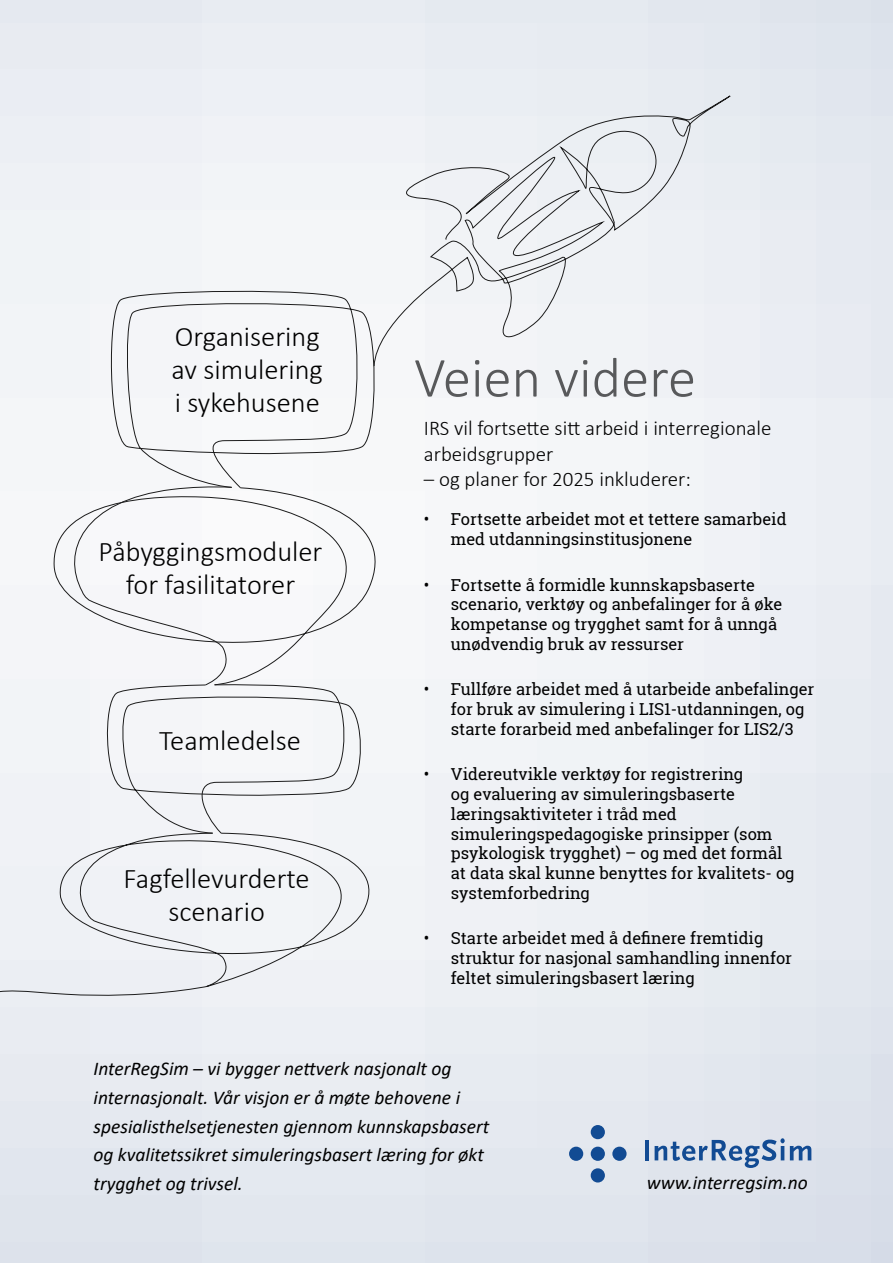
<style>
.page{position:relative;width:893px;height:1263px;background:#ebeef3}
.page>*{position:absolute;margin:0;border:0;box-sizing:border-box;transform-origin:0 0}
.tittel{font:300 56.85px "Calibri";color:#58595b}
.brødtekst{font:300 28.5px/33px "Calibri";color:#000;text-align:center}
.brødtekst-2{font:300 21px/25.2px "Calibri";color:#000}
.brødtekst-3{font:italic 19.5px/28.5px "Calibri";color:#000}
.t1{font:16.5px/19.8px "Roboto Slab";color:#000}
</style>
<div class="page">
<svg style="left:378px;top:96px;width:352px;height:270px"></svg>
<svg style="left:645px;top:1140px;width:3px;height:20px"></svg>
<svg style="left:655px;top:1138px;width:156px;height:30px"></svg>
<div style="left:591px;top:1125px;width:14px;height:14px;background:#124b93;border-radius:50%"></div>
<div style="left:591px;top:1147px;width:14px;height:14px;background:#124b93;border-radius:50%"></div>
<div style="left:569px;top:1147px;width:14px;height:14px;background:#124b93;border-radius:50%"></div>
<div style="left:612px;top:1147px;width:15px;height:14px;background:#124b93;border-radius:50%"></div>
<div style="left:591px;top:1168px;width:14px;height:14px;background:#124b93;border-radius:50%"></div>
<div style="left:107px;top:290px;width:271px;height:198px;background:#f6f7f9"></div>
<div style="left:51px;top:488px;width:346px;height:191px;background:#f6f7f9"></div>
<div style="left:61px;top:486px;width:303px;height:347px;background:#f6f7f9"></div>
<svg style="left:59px;top:833px;width:311px;height:154px"></svg>
<svg style="left:0;top:986px;width:206px;height:10px"></svg>
<p class="brødtekst" style="left:172px;top:319px;width:153px;text-align:justify">Organisering av simulering i sykehusene</p>
<p class="brødtekst" style="left:99px;top:535px;width:225px">Påbyggingsmoduler for fasilitatorer</p>
<p class="brødtekst" style="left:159px;top:724px;width:143px">Teamledelse</p>
<p class="brødtekst" style="left:124px;top:861px;width:188px">Fagfellevurderte scenario</p>
<p class="tittel" style="left:414px;top:342px;width:283px">Veien videre</p>
<p class="brødtekst-2" style="left:424px;top:416px;width:349px">IRS vil fortsette sitt arbeid i interregionale arbeidsgrupper</p>
<p class="brødtekst-2" style="left:424px;top:466px;width:269px">– og planer for 2025 inkluderer:</p>
<p class="t1" style="left:451px;top:509px;width:337px;text-indent:-27px">• Fortsette arbeidet mot et tettere samarbeid med utdanningsinstitusjonene</p>
<p class="t1" style="left:451px;top:574px;width:333px;text-indent:-27px">• Fortsette å formidle kunnskapsbaserte scenario, verktøy og anbefalinger for å øke kompetanse og trygghet samt for å unngå unødvendig bruk av ressurser</p>
<p class="t1" style="left:451px;top:679px;width:365px;text-indent:-27px">• Fullføre arbeidet med å utarbeide anbefalinger for bruk av simulering i LIS1-utdanningen, og starte forarbeid med anbefalinger for LIS2/3</p>
<p class="t1" style="left:451px;top:764px;width:345px;text-indent:-27px">• Videreutvikle verktøy for registrering<br>og evaluering av simuleringsbaserte læringsaktiviteter i tråd med simuleringspedagogiske prinsipper (som psykologisk trygghet) – og med det formål at data skal kunne benyttes for kvalitets- og systemforbedring</p>
<p class="t1" style="left:451px;top:928px;width:343px;text-indent:-27px">• Starte arbeidet med å definere fremtidig struktur for nasjonal samhandling innenfor feltet simuleringsbasert læring</p>
<p class="brødtekst-3" style="left:94px;top:1054px;width:397px">InterRegSim – vi bygger nettverk nasjonalt og internasjonalt. Vår visjon er å møte behovene i spesialisthelsetjenesten gjennom kunnskapsbasert og kvalitetssikret simuleringsbasert læring for økt trygghet og trivsel.</p>
<p class="brødtekst-3" style="left:647px;top:1168px;width:162px">www.interregsim.no</p>
</div>
